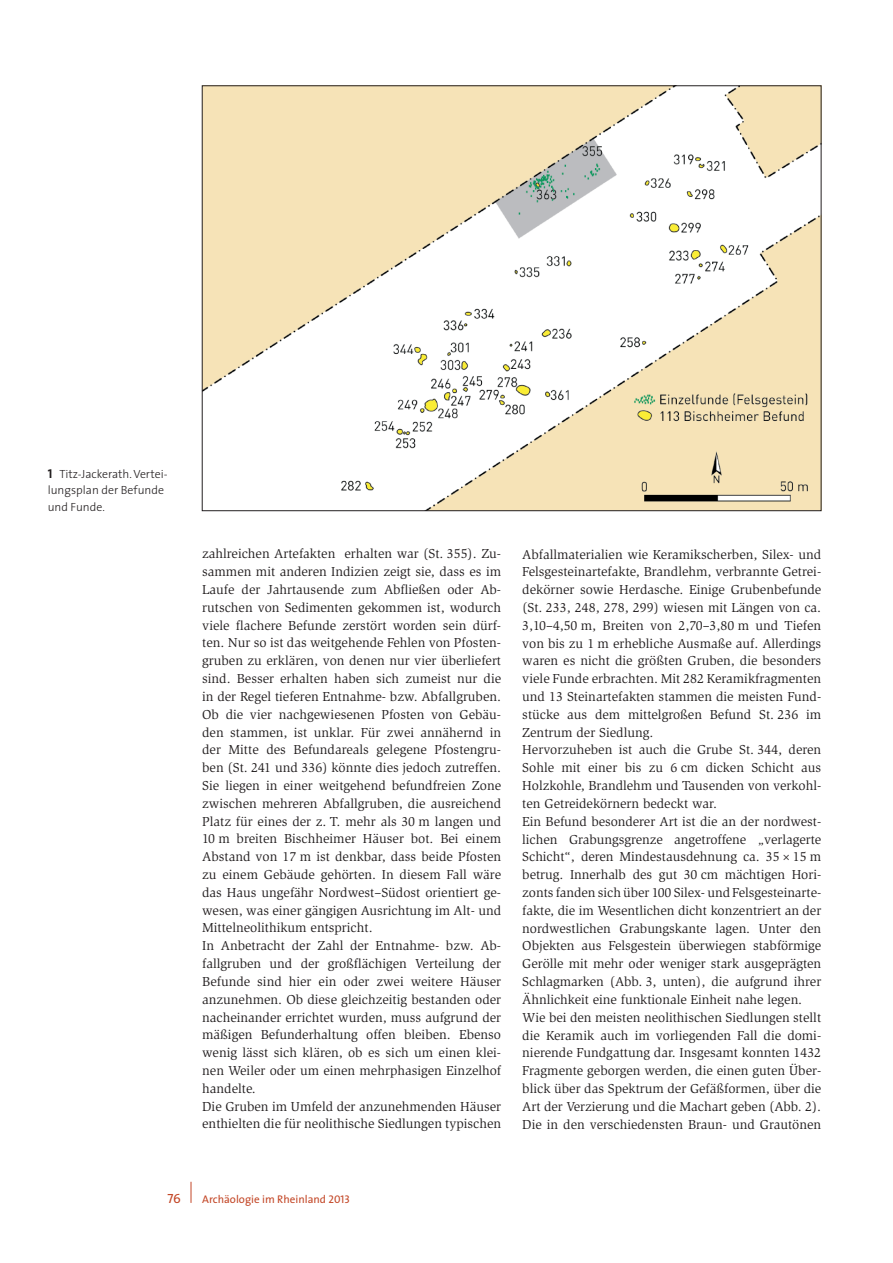
<style>
.page{position:relative;width:893px;height:1263px;background:#fff}
.page>*{position:absolute;margin:0;border:0;box-sizing:border-box;transform-origin:0 0}
.t1{font:13.35px/17.9px "Slimbach";color:#231f20}
.t2{font:13.35px "The Sans Caps";color:#c34727}
.t3{font:300 11.85px/16.4px "The Sans";color:#231f20}
.t4{font:11.1px "The Sans";color:#c34727}
.s1{font-family:"The Sans Bold Caps";font-weight:400;font-size:12.9px}
.s2{font-family:"The Sans Caps"}
</style>
<div class="page">
<svg style="left:191px;top:1182px;width:1px;height:21px"></svg>
<img style="left:204px;top:88px;width:615px;height:421px">
<p class="t3" style="left:48px;top:467px;width:121px"><span class="s1">1</span> Titz-Jackerath. Vertei&shy;lungsplan der Befunde und Funde.</p>
<p class="t1" style="left:202px;top:546px;width:300px">zahlreichen Artefakten erhalten war (St. 355). Zu&shy;sammen mit anderen Indizien zeigt sie, dass es im Laufe der Jahrtausende zum Abfließen oder Ab&shy;rutschen von Sedimenten gekommen ist, wodurch viele flachere Befunde zerstört worden sein dürf&shy;ten. Nur so ist das weitgehende Fehlen von Pfosten&shy;gruben zu erklären, von denen nur vier überliefert sind. Besser erhalten haben sich zumeist nur die in der Regel tieferen Entnahme- bzw. Abfallgruben.<br>Ob die vier nachgewiesenen Pfosten von Gebäu&shy;den stammen, ist unklar. Für zwei annähernd in der Mitte des Befundareals gelegene Pfostengru&shy;ben (St. 241 und 336) könnte dies jedoch zutreffen.<br>Sie liegen in einer weitgehend befundfreien Zone zwischen mehreren Abfallgruben, die ausreichend Platz für eines der z. T. mehr als 30 m langen und 10 m breiten Bischheimer Häuser bot. Bei einem Abstand von 17 m ist denkbar, dass beide Pfosten zu einem Gebäude gehörten. In diesem Fall wäre das Haus ungefähr Nordwest–Südost orientiert ge&shy;wesen, was einer gängigen Ausrichtung im Alt- und Mittelneolithikum entspricht.<br>In Anbetracht der Zahl der Entnahme- bzw. Ab&shy;fallgruben und der großflächigen Verteilung der Befunde sind hier ein oder zwei weitere Häuser anzunehmen. Ob diese gleichzeitig bestanden oder nacheinander errichtet wurden, muss aufgrund der mäßigen Befunderhaltung offen bleiben. Ebenso wenig lässt sich klären, ob es sich um einen klei&shy;nen Weiler oder um einen mehrphasigen Einzelhof handelte.<br>Die Gruben im Umfeld der anzunehmenden Häuser enthielten die für neolithische Siedlungen typischen</p>
<p class="t1" style="left:522px;top:546px;width:300px">Abfallmaterialien wie Keramikscherben, Silex- und Felsgesteinartefakte, Brandlehm, verbrannte Getrei&shy;dekörner sowie Herdasche. Einige Grubenbefunde (St. 233, 248, 278, 299) wiesen mit Längen von ca.<br>3,10–4,50 m, Breiten von 2,70–3,80 m und Tiefen von bis zu 1 m erhebliche Ausmaße auf. Allerdings waren es nicht die größten Gruben, die besonders viele Funde erbrachten. Mit 282 Keramikfragmenten und 13 Steinartefakten stammen die meisten Fund&shy;stücke aus dem mittelgroßen Befund St. 236 im Zentrum der Siedlung.<br>Hervorzuheben ist auch die Grube St. 344, deren Sohle mit einer bis zu 6 cm dicken Schicht aus Holzkohle, Brandlehm und Tausenden von verkohl&shy;ten Getreidekörnern bedeckt war.<br>Ein Befund besonderer Art ist die an der nordwest&shy;lichen Grabungsgrenze angetroffene „verlagerte Schicht“, deren Mindestausdehnung ca. 35×15 m betrug. Innerhalb des gut 30 cm mächtigen Hori&shy;zonts fanden sich über 100 Silex- und Felsgesteinarte&shy;fakte, die im Wesentlichen dicht konzentriert an der nordwestlichen Grabungskante lagen. Unter den Objekten aus Felsgestein überwiegen stabförmige Gerölle mit mehr oder weniger stark ausgeprägten Schlagmarken (Abb. 3, unten), die aufgrund ihrer Ähnlichkeit eine funktionale Einheit nahe legen.<br>Wie bei den meisten neolithischen Siedlungen stellt die Keramik auch im vorliegenden Fall die domi&shy;nierende Fundgattung dar. Insgesamt konnten 1432<br>Fragmente geborgen werden, die einen guten Über&shy;blick über das Spektrum der Gefäßformen, über die Art der Verzierung und die Machart geben (Abb. 2).<br>Die in den verschiedensten Braun- und Grautönen</p>
<p class="t2" style="left:168px;top:1194px;width:15px">76</p>
<p class="t4" style="left:202px;top:1195px;width:149px">Archäologie im Rheinland <span class="s2">2013</span></p>
</div>
